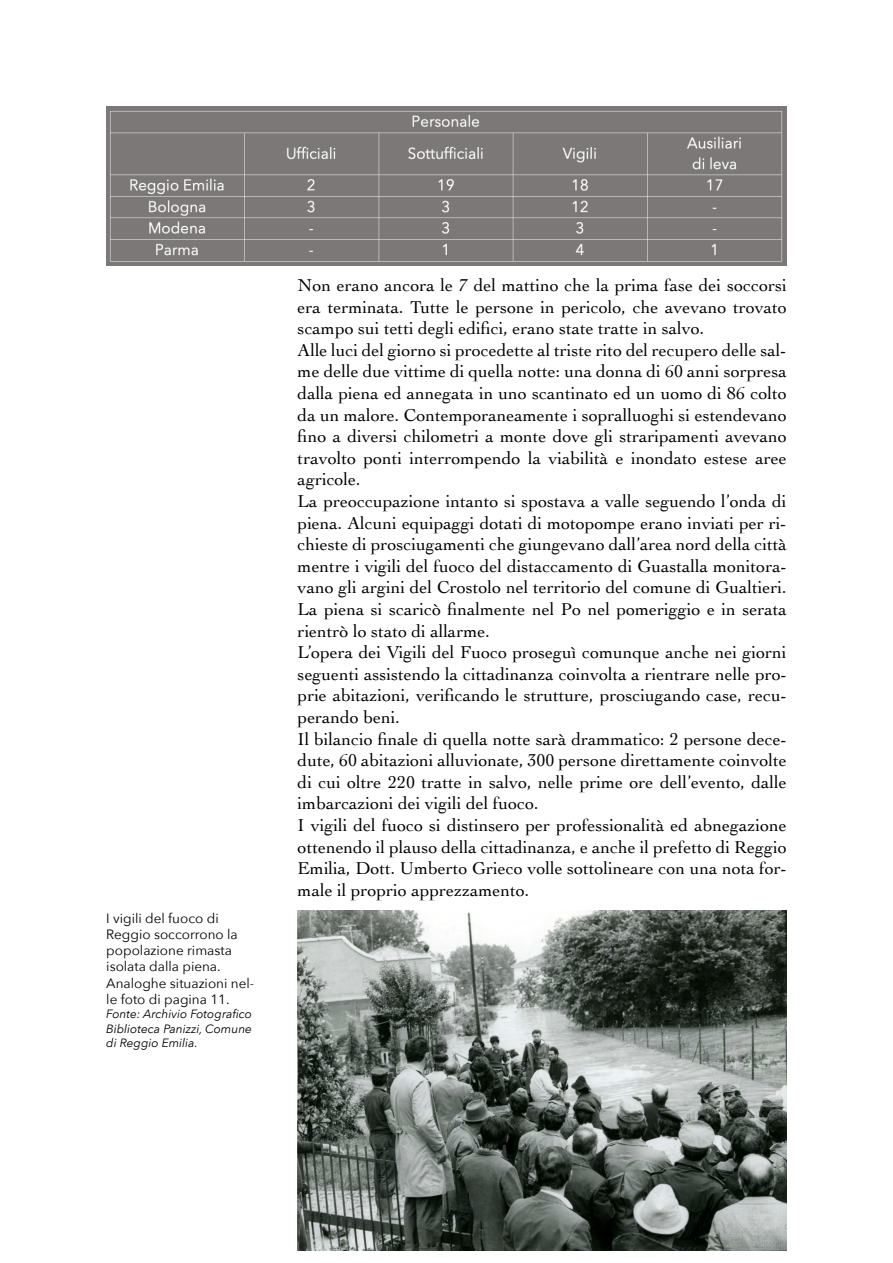
<style>
.page{position:relative;width:893px;height:1263px;background:#fff}
.page>*{position:absolute;margin:0;border:0;box-sizing:border-box;transform-origin:0 0}
.t1{font:18px/21.6px "Cochin";color:#000}
.t2{font:13.5px/16.2px "Avenir Next";color:#000}
.t3{font:italic 12px/14.4px "Avenir Next";color:#000;text-align:justify}
</style>
<div class="page">
<img style="left:106px;top:106px;width:681px;height:159px">
<img style="left:298px;top:911px;width:489px;height:339px">
<p class="t2" style="left:106px;top:909px;width:149px">I vigili del fuoco di<br>Reggio soccorrono la popolazione rimasta isolata dalla piena.<br>Analoghe situazioni nel&shy;le foto di pagina 11.</p>
<p class="t3" style="left:106px;top:1006px;width:147px">Fonte: Archivio Fotografico Biblioteca Panizzi, Comune di Reggio Emilia.</p>
<p class="t1" style="left:298px;top:273px;width:491px">Non erano ancora le 7 del mattino che la prima fase dei soccorsi era terminata. Tutte le persone in pericolo, che avevano trovato scampo sui tetti degli edifici, erano state tratte in salvo.<br>Alle luci del giorno si procedette al triste rito del recupero delle sal&shy;me delle due vittime di quella notte: una donna di 60 anni sorpresa dalla piena ed annegata in uno scantinato ed un uomo di 86 colto da un malore. Contemporaneamente i sopralluoghi si estendevano fino a diversi chilometri a monte dove gli straripamenti avevano travolto ponti interrompendo la viabilità e inondato estese aree agricole.<br>La preoccupazione intanto si spostava a valle seguendo l’onda di piena. Alcuni equipaggi dotati di motopompe erano inviati per ri&shy;chieste di prosciugamenti che giungevano dall’area nord della città mentre i vigili del fuoco del distaccamento di Guastalla monitora&shy;vano gli argini del Crostolo nel territorio del comune di Gualtieri.<br>La piena si scaricò finalmente nel Po nel pomeriggio e in serata rientrò lo stato di allarme.<br>L’opera dei Vigili del Fuoco proseguì comunque anche nei giorni seguenti assistendo la cittadinanza coinvolta a rientrare nelle pro&shy;prie abitazioni, verificando le strutture, prosciugando case, recu&shy;perando beni.<br>Il bilancio finale di quella notte sarà drammatico: 2 persone dece&shy;dute, 60 abitazioni alluvionate, 300 persone direttamente coinvolte di cui oltre 220 tratte in salvo, nelle prime ore dell’evento, dalle imbarcazioni dei vigili del fuoco.<br>I vigili del fuoco si distinsero per professionalità ed abnegazione ottenendo il plauso della cittadinanza, e anche il prefetto di Reggio Emilia, Dott. Umberto Grieco volle sottolineare con una nota for&shy;male il proprio apprezzamento.</p>
</div>
